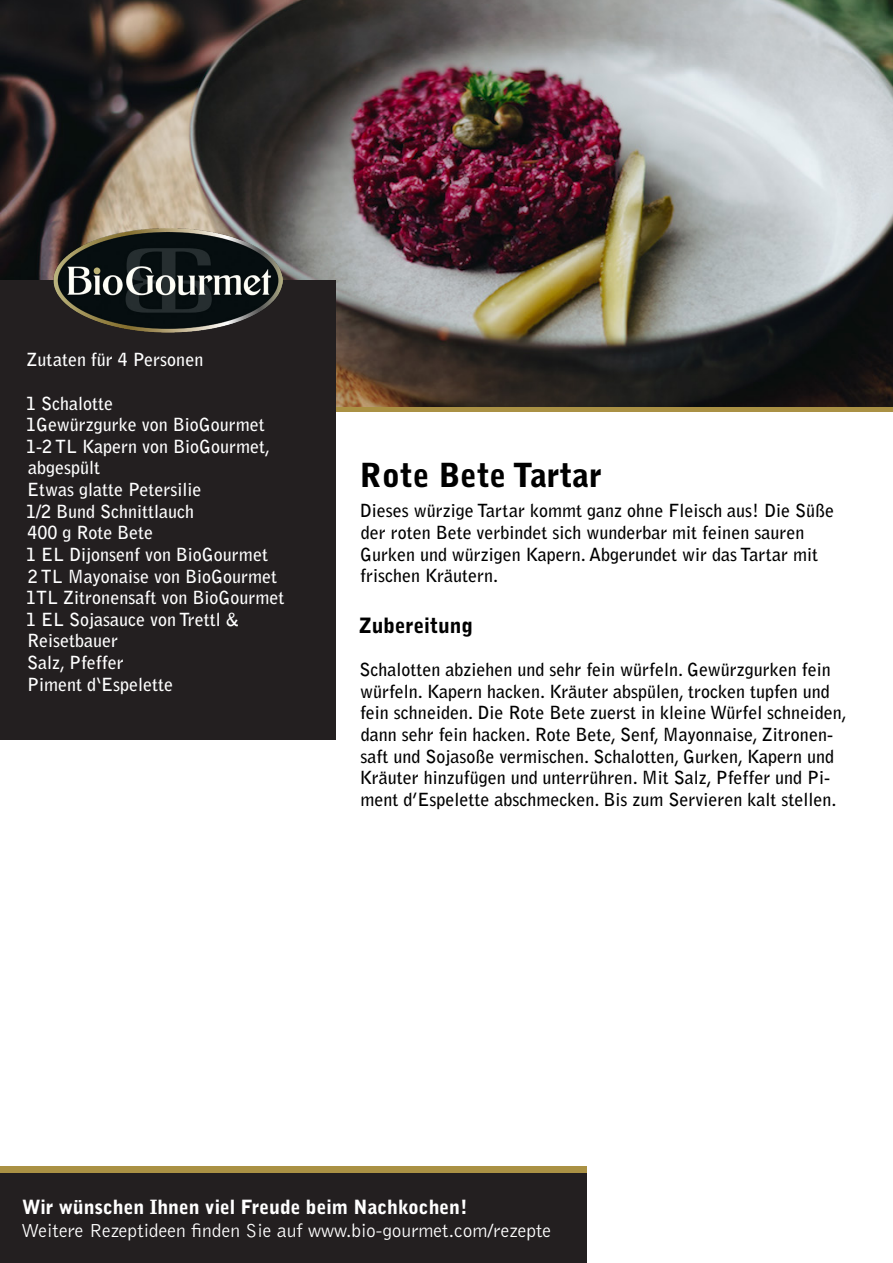
<style>
.page{position:relative;width:893px;height:1263px;background:#fff}
.page>*{position:absolute;margin:0;border:0;box-sizing:border-box;transform-origin:0 0}
.t1{font:900 33px "Bell Gothic Std";color:#000}
.t2{font:900 21px "Bell Gothic Std";color:#000}
.t3{font:300 19.5px/23.4px "Bell Gothic Std";color:#fff}
.t4{font:700 18px/21.6px "Bell Gothic Std";color:#000}
.t5{font:700 18px/21.6px "Bell Gothic Std";color:#fff}
.s1{font-weight:900}
</style>
<div class="page">
<div style="left:0;top:406px;width:893px;height:5px;background:#aa9144"></div>
<img style="left:0;top:0;width:893px;height:406px">
<div style="left:0;top:281px;width:336px;height:459px;background:#231f20"></div>
<img style="left:53px;top:229px;width:230px;height:104px">
<div style="left:0;top:1172px;width:587px;height:91px;background:#231f20"></div>
<div style="left:0;top:1166px;width:587px;height:6px;background:#aa9144"></div>
<p class="t5" style="left:26px;top:349px;width:179px">Zutaten für 4 Personen</p>
<p class="t5" style="left:26px;top:392px;width:88px">1 Schalotte</p>
<p class="t5" style="left:26px;top:414px;width:240px">1Gewürzgurke von BioGourmet</p>
<p class="t5" style="left:26px;top:436px;width:246px">1-2 TL Kapern von BioGourmet, abgespült</p>
<p class="t5" style="left:27px;top:479px;width:176px">Etwas glatte Petersilie</p>
<p class="t5" style="left:26px;top:500px;width:169px">1/2 Bund Schnittlauch</p>
<p class="t5" style="left:27px;top:522px;width:127px">400 g Rote Bete</p>
<p class="t5" style="left:26px;top:544px;width:243px">1 EL Dijonsenf von BioGourmet</p>
<p class="t5" style="left:28px;top:565px;width:251px">2 TL Mayonaise von BioGourmet</p>
<p class="t5" style="left:26px;top:587px;width:260px">1TL Zitronensaft von BioGourmet</p>
<p class="t5" style="left:26px;top:608px;width:214px">1 EL Sojasauce von Trettl &amp;<br>Reisetbauer</p>
<p class="t5" style="left:27px;top:652px;width:98px">Salz, Pfeffer</p>
<p class="t5" style="left:27px;top:673px;width:147px">Piment d‘Espelette</p>
<p class="t1" style="left:360px;top:456px;width:244px">Rote Bete Tartar</p>
<p class="t4" style="left:360px;top:500px;width:476px">Dieses würzige Tartar kommt ganz ohne Fleisch aus! Die Süße der roten Bete verbindet sich wunderbar mit feinen sauren Gurken und würzigen Kapern. Abgerundet wir das Tartar mit frischen Kräutern.</p>
<p class="t2" style="left:359px;top:613px;width:116px">Zubereitung</p>
<p class="t4" style="left:360px;top:659px;width:489px">Schalotten abziehen und sehr fein würfeln. Gewürzgurken fein würfeln. Kapern hacken. Kräuter abspülen, trocken tupfen und fein schneiden. Die Rote Bete zuerst in kleine Würfel schneiden, dann sehr fein hacken. Rote Bete, Senf, Mayonnaise, Zitronen&shy;saft und Sojasoße vermischen. Schalotten, Gurken, Kapern und Kräuter hinzufügen und unterrühren. Mit Salz, Pfeffer und Pi&shy;ment d’Espelette abschmecken. Bis zum Servieren kalt stellen.</p>
<p class="t3" style="left:21px;top:1196px;width:531px"><span class="s1">Wir wünschen Ihnen viel Freude beim Nachkochen!<br></span>Weitere Rezeptideen finden Sie auf www.bio-gourmet.com/rezepte</p>
</div>
